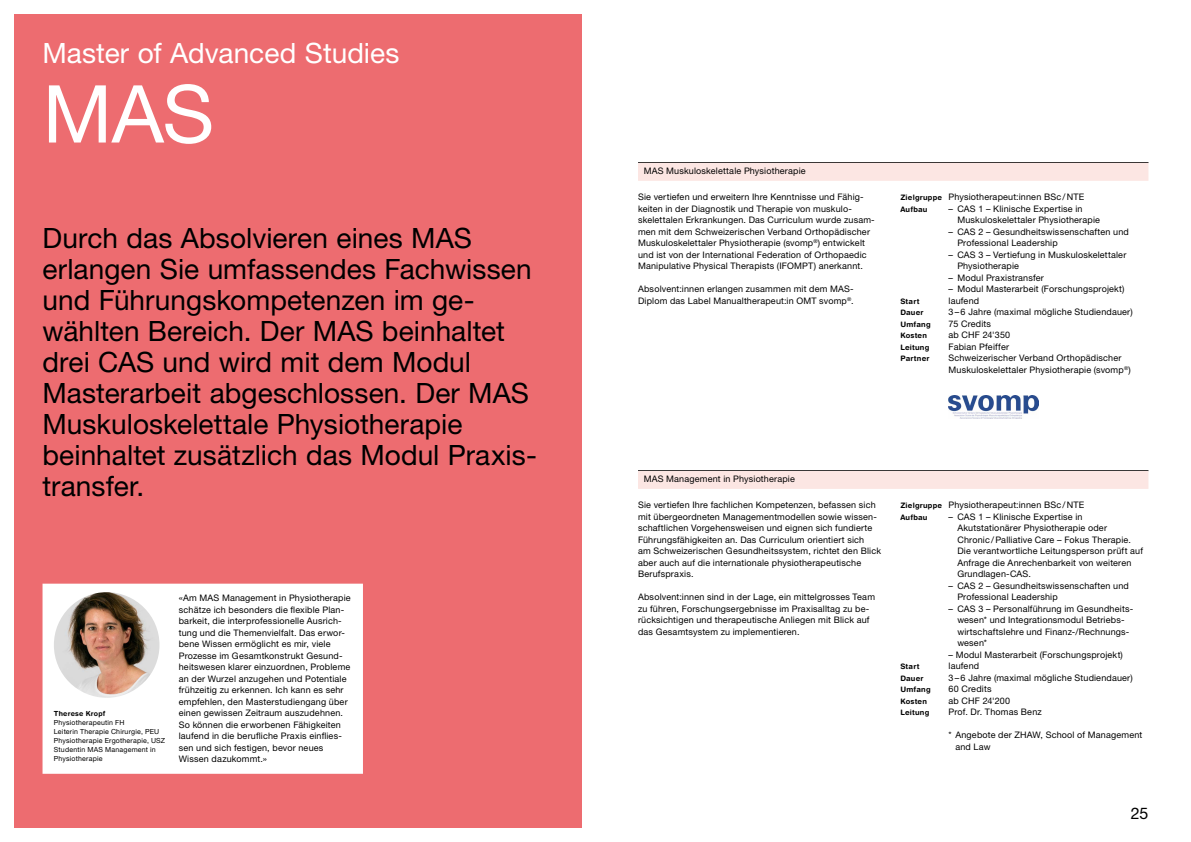
<style>
.page{position:relative;width:1191px;height:842px;background:#fff}
.page>*{position:absolute;margin:0;border:0;box-sizing:border-box;transform-origin:0 0}
.t1{font:80px "Helvetica Neue LT Pro";color:#fff}
.t2{font:28px/31px "Helvetica Neue LT Pro";color:#000}
.t3{font:28px "Helvetica Neue LT Pro";letter-spacing:.005em;color:#fff}
.t4{font:16px "Helvetica Neue LT Pro";color:#000}
.t5{font:9px/11.5px "Helvetica Neue LT Pro";letter-spacing:.02em;color:#000}
.t6{font:700 7.5px "Helvetica Rounded LT Pro";letter-spacing:.025em;color:#000}
.t7{font:7px/9px "Helvetica Neue LT Pro";letter-spacing:.025em;color:#000}
.t8{font:700 7px "Helvetica Rounded LT Pro";letter-spacing:.03em;color:#000}
.s1{font-family:"Helvetica Rounded LT Pro";font-weight:700;font-size:7.5px}
</style>
<div class="page">
<div style="left:14px;top:14px;width:567px;height:814px;background:#ed6c70"></div>
<svg style="left:43px;top:584px;width:320px;height:190px"></svg>
<img style="left:54px;top:592px;width:105px;height:106px;border-radius:53px">
<hr style="left:638px;top:470px;width:510px;height:1px;background:#000">
<div style="left:638px;top:471px;width:510px;height:18px;background:#fce6e3"></div>
<hr style="left:638px;top:162px;width:510px;height:1px;background:#000">
<div style="left:638px;top:163px;width:510px;height:18px;background:#fce6e3"></div>
<img style="left:948px;top:395px;width:90px;height:23px">
<h2 class="t3" style="left:43px;top:35px;width:358px">Master of Advanced Studies</h2>
<h1 class="t1" style="left:43px;top:65px;width:173px">MAS</h1>
<p class="t2" style="left:43px;top:222px;width:496px">Durch das Absolvieren eines MAS erlangen Sie umfassendes Fachwissen und Führungskompetenzen im ge&shy;wählten Bereich. Der MAS beinhaltet drei CAS und wird mit dem Modul<br>Masterarbeit abgeschlossen. Der MAS<br>Muskuloskelettale Physiotherapie beinhaltet zusätzlich das Modul Praxis&shy;transfer.</p>
<p class="t8" style="left:54px;top:709px;width:53px">Therese Kropf</p>
<p class="t7" style="left:54px;top:718px;width:113px">Physiotherapeutin FH<br>Leiterin Therapie Chirurgie, PEU<br>Physiotherapie Ergotherapie, USZ<br>Studentin MAS Management in<br>Physiotherapie</p>
<p class="t5" style="left:179px;top:592px;width:173px">«Am MAS Management in Physiotherapie schätze ich besonders die flexible Plan-- barkeit, die interprofessionelle Ausrich&shy;tung und die Themenvielfalt. Das erwor&shy;bene Wissen ermöglicht es mir, viele Prozesse im Gesamtkonstrukt Gesund&shy;heitswesen klarer einzuordnen, Probleme an der Wurzel anzugehen und Potentiale frühzeitig zu erkennen. Ich kann es sehr empfehlen, den Masterstudiengang über einen gewissen Zeitraum auszudehnen.<br>So können die erworbenen Fähigkeiten laufend in die berufliche Praxis einflies&shy;sen und sich festigen, bevor neues Wissen dazukommt.»</p>
<p class="t5" style="left:643px;top:165px;width:163px">MAS Muskuloskelettale Physiotherapie</p>
<p class="t5" style="left:638px;top:191px;width:238px">Sie vertiefen und erweitern Ihre Kenntnisse und Fähig-- keiten in der Diagnostik und Therapie von muskulo-- skelettalen Erkrankungen. Das Curriculum wurde zusam&shy;men mit dem Schweizerischen Verband Orthopädischer Muskuloskelettaler Physiotherapie (svomp<sup>®</sup>) entwickelt und ist von der International Federation of Orthopaedic Manipulative Physical Therapists (IFOMPT) anerkannt.</p>
<p class="t5" style="left:638px;top:283px;width:217px">Absolvent:innen erlangen zusammen mit dem MAS-<br>Diplom das Label Manualtherapeut:in OMT svomp<sup>®</sup>.</p>
<p class="t5" style="left:900px;top:191px;width:185px"><span class="s1">Zielgruppe</span> Physiotherapeut:innen BSc / NTE</p>
<p class="t6" style="left:900px;top:204px;width:29px">Aufbau</p>
<p class="t5" style="left:957px;top:202px;width:144px;text-indent:-9px">– CAS 1 – Klinische Expertise in<br>Muskuloskelettaler Physiotherapie</p>
<p class="t5" style="left:957px;top:225px;width:173px;text-indent:-9px">– CAS 2 – Gesundheitswissenschaften und<br>Professional Leadership</p>
<p class="t5" style="left:957px;top:248px;width:170px;text-indent:-9px">– CAS 3 – Vertiefung in Muskuloskelettaler<br>Physiotherapie</p>
<p class="t5" style="left:948px;top:271px;width:97px">– Modul Praxistransfer</p>
<p class="t5" style="left:948px;top:283px;width:177px">– Modul Masterarbeit (Forschungsprojekt)</p>
<p class="t6" style="left:900px;top:296px;width:21px">Start</p>
<p class="t5" style="left:948px;top:294px;width:32px">laufend</p>
<p class="t6" style="left:900px;top:308px;width:25px">Dauer</p>
<p class="t5" style="left:948px;top:306px;width:186px">3 – 6 Jahre (maximal mögliche Studiendauer)</p>
<p class="t6" style="left:900px;top:319px;width:32px">Umfang</p>
<p class="t5" style="left:948px;top:317px;width:44px">75 Credits</p>
<p class="t6" style="left:900px;top:331px;width:28px">Kosten</p>
<p class="t5" style="left:948px;top:329px;width:63px">ab CHF 24'350</p>
<p class="t6" style="left:900px;top:342px;width:31px">Leitung</p>
<p class="t5" style="left:948px;top:340px;width:62px">Fabian Pfeiffer</p>
<p class="t6" style="left:900px;top:354px;width:31px">Partner</p>
<p class="t5" style="left:948px;top:352px;width:184px">Schweizerischer Verband Orthopädischer<br>Muskuloskelettaler Physiotherapie (svomp<sup>®</sup>)</p>
<p class="t5" style="left:643px;top:473px;width:153px">MAS Management in Physiotherapie</p>
<p class="t5" style="left:638px;top:499px;width:244px">Sie vertiefen Ihre fachlichen Kompetenzen, befassen sich mit übergeordneten Managementmodellen sowie wissen&shy;schaftlichen Vorgehensweisen und eignen sich fundierte Führungsfähigkeiten an. Das Curriculum orientiert sich<br>am Schweizerischen Gesundheitssystem, richtet den Blick aber auch auf die internationale physiotherapeutische Berufspraxis.</p>
<p class="t5" style="left:638px;top:591px;width:238px">Absolvent:innen sind in der Lage, ein mittelgrosses Team zu führen, Forschungsergebnisse im Praxisalltag zu be&shy;rücksichtigen und therapeutische Anliegen mit Blick auf das Gesamtsystem zu implementieren.</p>
<p class="t5" style="left:900px;top:499px;width:185px"><span class="s1">Zielgruppe</span> Physiotherapeut:innen BSc / NTE</p>
<p class="t6" style="left:900px;top:512px;width:29px">Aufbau</p>
<p class="t5" style="left:957px;top:510px;width:187px;text-indent:-9px">– CAS 1 – Klinische Expertise in Akutstationärer Physiotherapie oder<br>Chronic /Palliative Care – Fokus Therapie.<br>Die verantwortliche Leitungsperson prüft auf Anfrage die Anrechenbarkeit von weiteren Grundlagen-CAS.</p>
<p class="t5" style="left:957px;top:579px;width:173px;text-indent:-9px">– CAS 2 – Gesundheitswissenschaften und<br>Professional Leadership</p>
<p class="t5" style="left:957px;top:602px;width:176px;text-indent:-9px">– CAS 3 – Personalführung im Gesundheits&shy;wesen* und Integrationsmodul Betriebs&shy;wirtschaftslehre und Finanz-/Rechnungs&shy;wesen*</p>
<p class="t5" style="left:948px;top:648px;width:176px">– Modul Masterarbeit (Forschungsprojekt)</p>
<p class="t6" style="left:900px;top:662px;width:21px">Start</p>
<p class="t5" style="left:948px;top:660px;width:32px">laufend</p>
<p class="t6" style="left:900px;top:673px;width:25px">Dauer</p>
<p class="t5" style="left:948px;top:671px;width:186px">3 – 6 Jahre (maximal mögliche Studiendauer)</p>
<p class="t6" style="left:900px;top:685px;width:32px">Umfang</p>
<p class="t5" style="left:948px;top:683px;width:44px">60 Credits</p>
<p class="t6" style="left:900px;top:696px;width:28px">Kosten</p>
<p class="t5" style="left:948px;top:694px;width:63px">ab CHF 24'200</p>
<p class="t6" style="left:900px;top:708px;width:31px">Leitung</p>
<p class="t5" style="left:948px;top:706px;width:95px">Prof. Dr. Thomas Benz</p>
<p class="t5" style="left:955px;top:729px;width:189px;text-indent:-7px">* Angebote der ZHAW, School of Management and Law</p>
<h3 class="t4" style="left:1131px;top:804px;width:19px">25</h3>
</div>
